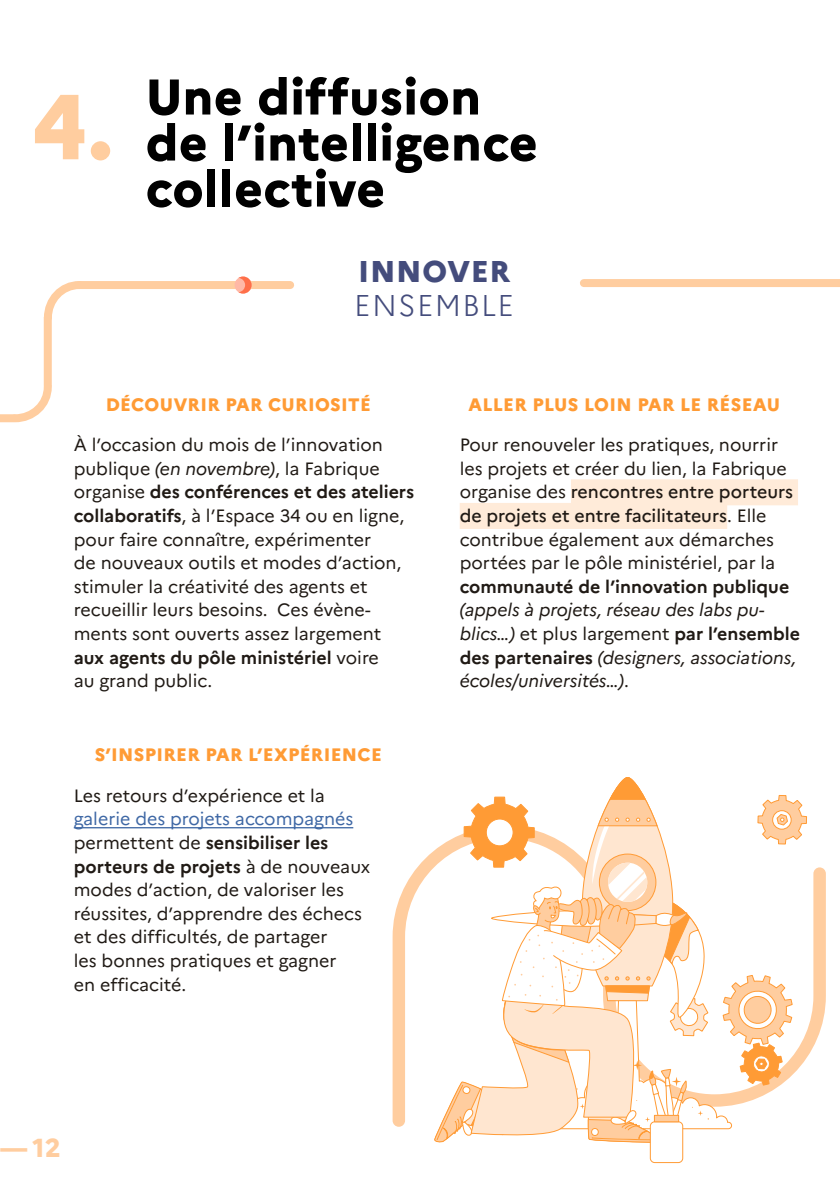
<style>
.page{position:relative;width:840px;height:1191px;background:#fff}
.page>*{position:absolute;margin:0;border:0;box-sizing:border-box;transform-origin:0 0}
.t1{font:800 92px "Marianne";color:#ffcd9f}
.t2{font:800 50px/46px "Marianne";letter-spacing:.01em;color:#000}
.t3{font:300 30px "Marianne";letter-spacing:.04em;color:#444c7c}
.t4{font:800 30px "Marianne";letter-spacing:.025em;color:#444c7c}
.t5{font:800 26px "Marianne";color:#ffcd9f}
.t6{font:800 18px "Marianne";letter-spacing:.02em;color:#ff9b35}
.t7{font:17.8px/23.6px "Marianne";color:#201a15}
.t8{font:italic 17.8px/23.6px "Marianne";color:#201a15}
.t9{font:700 17.8px "Marianne";color:#201a15}
.s1{font-style:italic}
.s2{font-weight:700}
.s3{color:#3f68a5}
.s4{font-weight:500}
.s5{font-style:normal}
.s6{font-weight:700;font-style:normal}
</style>
<div class="page">
<div style="left:79px;top:281px;width:211px;height:8px;background:#ffcd9f"></div>
<div style="left:234px;top:276px;width:17px;height:17px;background:#ffb8a6;border-radius:50%"></div>
<svg style="left:238px;top:276px;width:13px;height:17px"></svg>
<svg style="left:7px;top:379px;width:45px;height:44px"></svg>
<div style="left:44px;top:318px;width:8px;height:67px;background:#ffcd9f"></div>
<div style="left:0;top:414px;width:14px;height:8px;background:#ffcd9f"></div>
<svg style="left:43px;top:281px;width:36px;height:45px"></svg>
<div style="left:583px;top:279px;width:256px;height:8px;background:#ffcd9f"></div>
<svg style="left:392px;top:852px;width:433px;height:274px"></svg>
<div style="left:649px;top:1121px;width:33px;height:42px;border:1px solid #ff9b35;border-radius:4px"></div>
<svg style="left:433px;top:777px;width:374px;height:383px"></svg>
<hr style="left:74px;top:827px;width:279px;height:1px;background:#3f68a5">
<div style="left:570px;top:479px;width:227px;height:26px;background:#ffebd9"></div>
<div style="left:459px;top:503px;width:267px;height:26px;background:#ffebd9"></div>
<h1 class="t1" style="left:32px;top:55px;width:82px">4.</h1>
<h2 class="t2" style="left:146px;top:70px;width:393px">Une diffusion de l’intelligence collective</h2>
<h3 class="t4" style="left:358px;top:248px;width:154px">INNOVER</h3>
<h3 class="t3" style="left:354px;top:282px;width:161px">ENSEMBLE</h3>
<p class="t6" style="left:106px;top:390px;width:267px">DÉCOUVRIR PAR CURIOSITÉ</p>
<p class="t7" style="left:74px;top:433px;width:342px">À l’occasion du mois de l’innovation publique <span class="s1">(en novembre)</span>, la Fabrique organise <span class="s2">des conférences et des ateliers collaboratifs</span>, à l’Espace 34 ou en ligne, pour faire connaître, expérimenter<br>de nouveaux outils et modes d’action, stimuler la créativité des agents et recueillir leurs besoins. Ces évène&shy;ments sont ouverts assez largement <span class="s2">aux agents du pôle ministériel</span> voire<br>au grand public.</p>
<p class="t6" style="left:95px;top:741px;width:288px">S’INSPIRER PAR L’EXPÉRIENCE</p>
<p class="t7" style="left:74px;top:783px;width:252px">Les retours d’expérience et la</p>
<p class="t7" style="left:74px;top:807px;width:298px"><span class="s3">galerie des projets accompagnés </span>permettent de <span class="s2">sensibiliser les porteurs de projets</span> à de nouveaux modes d’action, de valoriser les réussites, d’apprendre des échecs et des difficultés, de partager<br>les bonnes pratiques et gagner<br>en efficacité.</p>
<p class="t6" style="left:468px;top:390px;width:313px">ALLER PLUS LOIN PAR LE RÉSEAU</p>
<p class="t7" style="left:459px;top:433px;width:335px">Pour renouveler les pratiques, nourrir les projets et créer du lien, la Fabrique organise des <span class="s4">rencontres entre porteurs de projets et entre facilitateurs</span>. Elle contribue également aux démarches portées par le pôle ministériel, par la</p>
<p class="t9" style="left:459px;top:575px;width:331px">communauté de l’innovation publique</p>
<p class="t8" style="left:459px;top:597px;width:342px">(appels à projets, réseau des labs pu&shy;blics…) <span class="s5">et plus largement</span> <span class="s6">par l’ensemble des partenaires</span> (designers, associations, écoles/universités…)<span class="s5">.</span></p>
<h3 class="t5" style="left:0;top:1127px;width:63px">— 12</h3>
</div>
